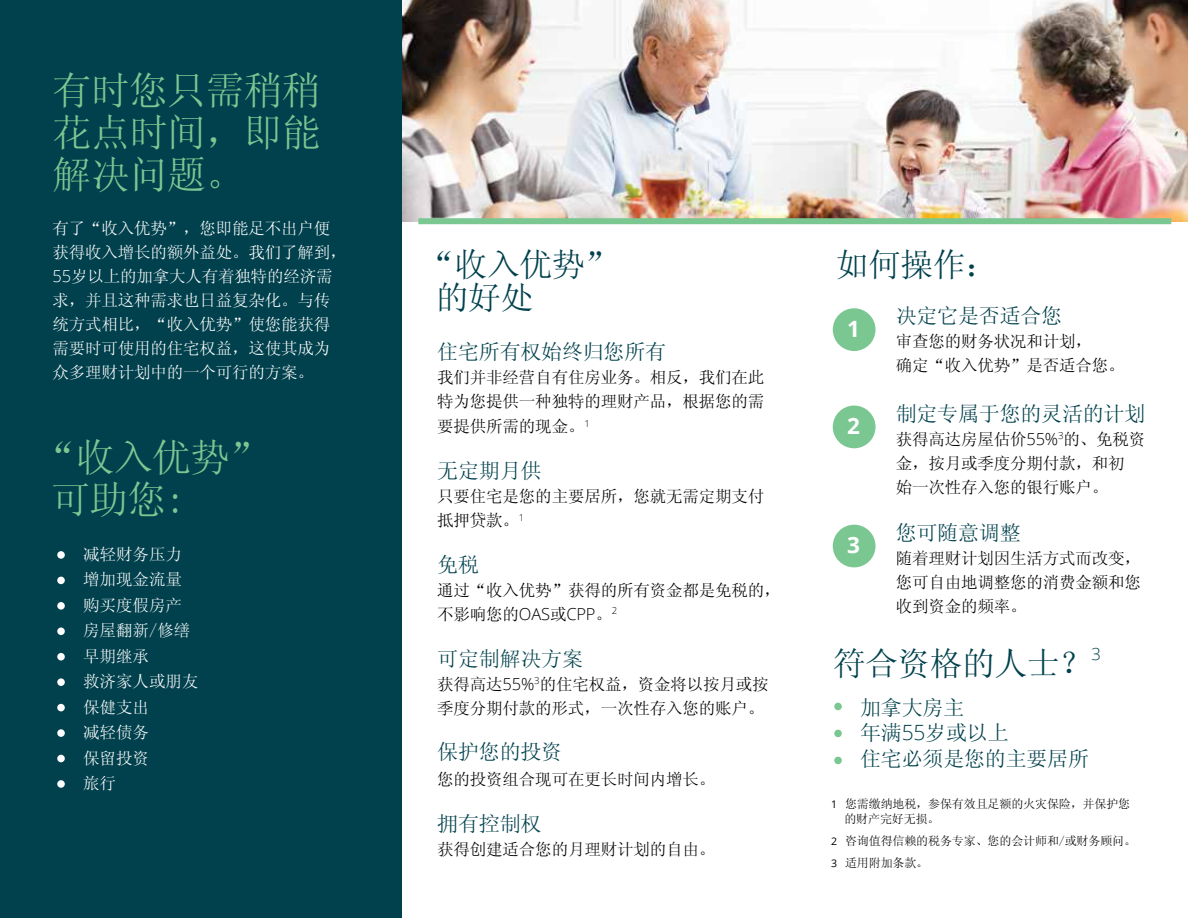
<style>
.page{position:relative;width:1188px;height:918px;background:#fff}
.page>*{position:absolute;margin:0;border:0;box-sizing:border-box;transform-origin:0 0}
.t1{font:39px/42px "Sim Sun";letter-spacing:-.02em;color:#7bc792;text-align:justify}
.t2{font:33px/33px "Sim Sun";letter-spacing:-.02em;color:#00414d}
.t3{font:700 22.5px "Open Sans";color:#fff}
.t4{font:21px/25.5px "Sim Sun";letter-spacing:-.01em;color:#00414c}
.t5{font:300 16.65px "Open Sans";color:#00414d}
.t6{font:16.5px/24px "Sim Sun";letter-spacing:-.01em;color:#000}
.t7{font:16.5px/25.5px "Sim Sun";letter-spacing:-.01em;color:#fff}
.t8{font:12px/15px "Sim Sun";letter-spacing:-.01em;color:#000}
.s1{font-family:"Open Sans";font-weight:300}
.s2{font-family:"Open Sans";font-size:10.5px}
</style>
<div class="page">
<img style="left:402px;top:0;width:786px;height:221px">
<div style="left:0;top:0;width:402px;height:918px;background:#00414d"></div>
<div style="left:418px;top:218px;width:753px;height:6px;background:#7bc792"></div>
<div style="left:57px;top:551px;width:8px;height:8px;background:#fff;border-radius:50%"></div>
<div style="left:57px;top:653px;width:8px;height:8px;background:#fff;border-radius:50%"></div>
<div style="left:57px;top:678px;width:8px;height:8px;background:#fff;border-radius:50%"></div>
<div style="left:57px;top:704px;width:8px;height:7px;background:#fff;border-radius:50%"></div>
<div style="left:57px;top:755px;width:8px;height:7px;background:#fff;border-radius:50%"></div>
<div style="left:57px;top:729px;width:8px;height:8px;background:#fff;border-radius:50%"></div>
<div style="left:57px;top:780px;width:8px;height:8px;background:#fff;border-radius:50%"></div>
<div style="left:57px;top:602px;width:8px;height:8px;background:#fff;border-radius:50%"></div>
<div style="left:57px;top:577px;width:8px;height:7px;background:#fff;border-radius:50%"></div>
<div style="left:57px;top:628px;width:8px;height:7px;background:#fff;border-radius:50%"></div>
<div style="left:834px;top:703px;width:8px;height:7px;background:#7bc792;border-radius:50%"></div>
<div style="left:834px;top:757px;width:8px;height:7px;background:#7bc792;border-radius:50%"></div>
<div style="left:834px;top:730px;width:8px;height:7px;background:#7bc792;border-radius:50%"></div>
<div style="left:833px;top:308px;width:43px;height:43px;background:#7bc792;border-radius:50%"></div>
<div style="left:833px;top:406px;width:43px;height:42px;background:#7bc792;border-radius:50%"></div>
<div style="left:833px;top:525px;width:43px;height:42px;background:#7bc792;border-radius:50%"></div>
<h1 class="t1" style="left:53px;top:69px;width:270px">有时您只需稍稍花点时间，即能解决问题。</h1>
<p class="t7" style="left:53px;top:216px;width:296px;line-height:24px">有了“收入优势”，您即能足不出户便获得收入增长的额外益处。我们了解到，<br><span class="s1">55</span>岁以上的加拿大人有着独特的经济需求，并且这种需求也日益复杂化。与传统方式相比，“收入优势”使您能获得需要时可使用的住宅权益，这使其成为众多理财计划中的一个可行的方案。</p>
<h1 class="t1" style="left:51px;top:436px;width:218px;text-indent:-13px">“收入优势”可助您:</h1>
<p class="t7" style="left:83px;top:541px;width:117px">减轻财务压力增加现金流量购买度假房产房屋翻新/修缮早期继承<br>救济家人或朋友保健支出<br>减轻债务<br>保留投资<br>旅行</p>
<h2 class="t2" style="left:436px;top:248px;width:183px;text-indent:-13px">“收入优势”的好处</h2>
<p class="t4" style="left:437px;top:339px;width:230px">住宅所有权始终归您所有</p>
<p class="t6" style="left:437px;top:365px;width:328px">我们并非经营自有住房业务。相反，我们在此特为您提供一种独特的理财产品，根据您的需</p>
<p class="t6" style="left:437px;top:414px;width:154px">要提供所需的现金。<sup>1</sup></p>
<p class="t4" style="left:437px;top:458px;width:106px">无定期月供</p>
<p class="t6" style="left:437px;top:484px;width:328px">只要住宅是您的主要居所，您就无需定期支付抵押贷款。<sup>1</sup></p>
<p class="t4" style="left:437px;top:552px;width:43px">免税</p>
<p class="t6" style="left:437px;top:578px;width:345px">通过“收入优势”获得的所有资金都是免税的，不影响您的<span class="s1">OAS</span>或<span class="s1">CPP</span>。<sup>2</sup></p>
<p class="t4" style="left:437px;top:645px;width:147px">可定制解决方案</p>
<p class="t6" style="left:437px;top:672px;width:333px">获得高达<span class="s1">55%</span><sup>3</sup>的住宅权益，资金将以按月或按季度分期付款的形式，一次性存入您的账户。</p>
<p class="t4" style="left:437px;top:739px;width:126px">保护您的投资</p>
<p class="t6" style="left:437px;top:767px;width:279px">您的投资组合现可在更长时间内增长。</p>
<p class="t4" style="left:437px;top:810px;width:106px">拥有控制权</p>
<p class="t6" style="left:437px;top:837px;width:279px">获得创建适合您的月理财计划的自由。</p>
<h2 class="t2" style="left:836px;top:248px;width:164px">如何操作：</h2>
<h3 class="t3" style="left:847px;top:313px;width:14px">1</h3>
<h3 class="t3" style="left:847px;top:410px;width:14px">2</h3>
<h3 class="t3" style="left:847px;top:529px;width:14px">3</h3>
<p class="t4" style="left:896px;top:303px;width:168px">决定它是否适合您</p>
<p class="t6" style="left:896px;top:329px;width:230px">审查您的财务状况和计划，<br>确定“收入优势”是否适合您。</p>
<p class="t4" style="left:896px;top:400px;width:251px">制定专属于您的灵活的计划</p>
<p class="t6" style="left:896px;top:427px;width:251px">获得高达房屋估价<span class="s1">55%</span><sup>3</sup>的、免税资金，按月或季度分期付款，和初<br>始一次性存入您的银行账户。</p>
<p class="t4" style="left:896px;top:519px;width:126px">您可随意调整</p>
<p class="t6" style="left:896px;top:546px;width:247px;text-align:justify">随着理财计划因生活方式而改变，您可自由地调整您的消费金额和您收到资金的频率。</p>
<h2 class="t2" style="left:833px;top:647px;width:261px">符合资格的人士？</h2>
<p class="t5" style="left:1092px;top:642px;width:11px">3</p>
<p class="t4" style="left:860px;top:694px;width:230px">加拿大房主<br>年满<span class="s1">55</span>岁或以上<br>住宅必须是您的主要居所</p>
<p class="t8" style="left:844px;top:797px;width:287px;text-indent:-13px"><span class="s2">1</span> 您需缴纳地税，参保有效且足额的火灾保险，并保护您的财产完好无损。</p>
<p class="t8" style="left:831px;top:830px;width:306px;line-height:21.8px"><span class="s2">2</span> 咨询值得信赖的税务专家、您的会计师和/或财务顾问。<br><span class="s2">3</span> 适用附加条款。</p>
</div>
